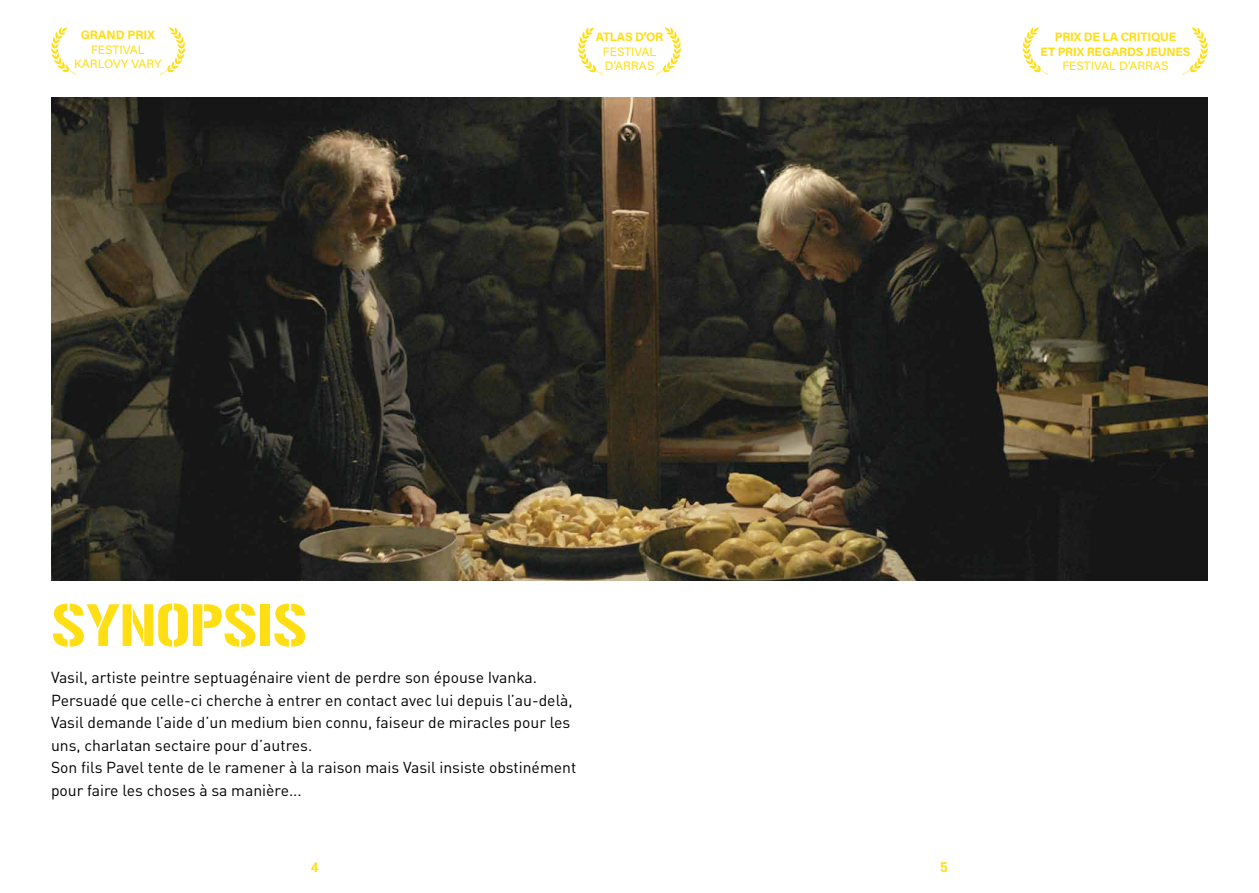
<style>
.page{position:relative;width:1259px;height:893px;background:#fff}
.page>*{position:absolute;margin:0;border:0;box-sizing:border-box;transform-origin:0 0}
.t1{font:52.5px "Gunplay";color:#ffde14}
.t2{font:15.75px/22.5px "DIN Pro";color:#000}
.t3{font:12.15px/14.5px "Acumin Variable Concept";letter-spacing:.02em;color:#ffde14;text-align:center}
.t4{font:12px "Gunplay";color:#ffde14}
</style>
<div class="page">
<img style="left:51px;top:98px;width:1157px;height:483px">
<svg style="left:578px;top:27px;width:25px;height:48px"></svg>
<svg style="left:655px;top:27px;width:26px;height:48px"></svg>
<svg style="left:1022px;top:27px;width:26px;height:48px"></svg>
<svg style="left:1182px;top:27px;width:26px;height:48px"></svg>
<svg style="left:51px;top:27px;width:26px;height:48px"></svg>
<svg style="left:160px;top:27px;width:25px;height:48px"></svg>
<p class="t3" style="left:74px;top:27px;width:89px">GRAND PRIX<br>FESTIVAL<br>KARLOVY VARY</p>
<p class="t3" style="left:596px;top:29px;width:68px">ATLAS D’OR<br>FESTIVAL<br>D’ARRAS</p>
<p class="t3" style="left:1040px;top:29px;width:151px">PRIX DE LA CRITIQUE<br>ET PRIX REGARDS JEUNES<br>FESTIVAL D’ARRAS</p>
<h1 class="t1" style="left:51px;top:595px;width:258px">SYNOPSIS</h1>
<p class="t2" style="left:51px;top:664px;width:527px">Vasil, artiste peintre septuagénaire vient de perdre son épouse Ivanka.<br>Persuadé que celle-ci cherche à entrer en contact avec lui depuis l’au-delà, Vasil demande l’aide d’un medium bien connu, faiseur de miracles pour les uns, charlatan sectaire pour d’autres.<br>Son fils Pavel tente de le ramener à la raison mais Vasil insiste obstinément pour faire les choses à sa manière...</p>
<p class="t4" style="left:311px;top:860px;width:9px">4</p>
<p class="t4" style="left:940px;top:860px;width:9px">5</p>
</div>
